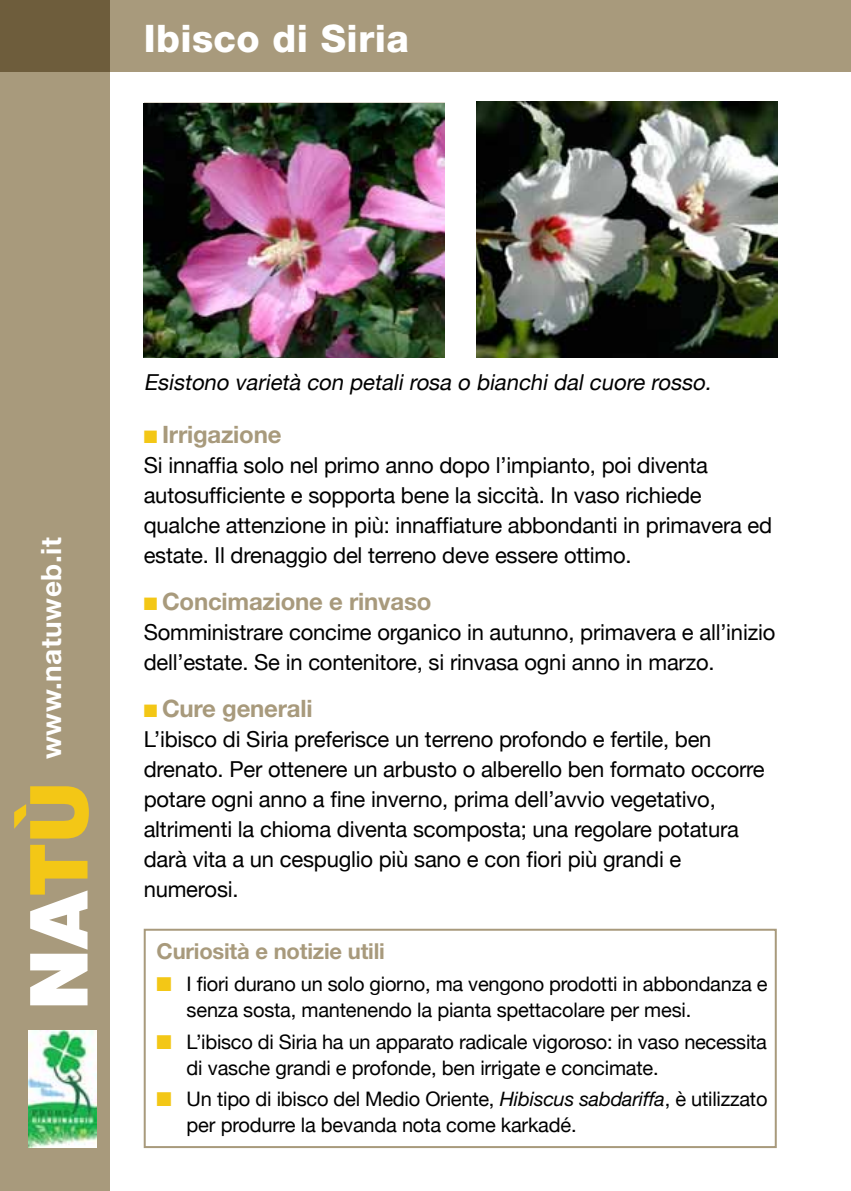
<style>
.page{position:relative;width:851px;height:1191px;background:#fff}
.page>*{position:absolute;margin:0;border:0;box-sizing:border-box;transform-origin:0 0}
.t1{font:800 38px "Helvetica Neue";letter-spacing:.01em;color:#fff}
.t2{font:700 28px "Helvetica Neue";letter-spacing:.02em;color:#fff}
.t3{font:700 24px "Helvetica Neue LT Std";letter-spacing:-.01em;color:#a89a7c}
.t4{font:22px/30px "Helvetica Neue";letter-spacing:-.01em;color:#000}
.t5{font:italic 22px "Helvetica Neue";color:#000}
.t6{font:700 22px "Helvetica Neue LT Std";letter-spacing:-.01em;color:#a89a7c}
.t7{font:20px/26px "Helvetica Neue";letter-spacing:-.01em;color:#000}
.s1{color:#f3c716}
.s2{font-style:italic}
</style>
<div class="page">
<div style="left:144px;top:928px;width:632px;height:220px;border:2px solid #a89a7c"></div>
<div style="left:0;top:0;width:110px;height:1191px;background:#a89a7c"></div>
<svg style="left:14px;top:786px;width:75px;height:219px"></svg>
<img style="left:28px;top:1030px;width:69px;height:117px">
<div style="left:0;top:0;width:850px;height:72px;background:#a89a7c"></div>
<img style="left:144px;top:103px;width:300px;height:254px">
<img style="left:476px;top:102px;width:300px;height:255px">
<h1 class="t1" style="left:144px;top:16px;width:267px">Ibisco di Siria</h1>
<p class="t2" style="left:34px;top:759px;width:223px;rotate:-90deg">www.natuweb.it</p>
<p class="t5" style="left:144px;top:369px;width:573px">Esistono varietà con petali rosa o bianchi dal cuore rosso.</p>
<p class="t3" style="left:144px;top:419px;width:139px"><span class="s1">■</span> Irrigazione</p>
<p class="t4" style="left:144px;top:450px;width:630px">Si innaffia solo nel primo anno dopo l’impianto, poi diventa autosufficiente e sopporta bene la siccità. In vaso richiede qualche attenzione in più: innaffiature abbondanti in primavera ed estate. Il drenaggio del terreno deve essere ottimo.</p>
<p class="t3" style="left:144px;top:586px;width:289px"><span class="s1">■</span> Concimazione e rinvaso</p>
<p class="t4" style="left:144px;top:617px;width:633px">Somministrare concime organico in autunno, primavera e all’inizio dell’estate. Se in contenitore, si rinvasa ogni anno in marzo.</p>
<p class="t3" style="left:144px;top:693px;width:170px"><span class="s1">■</span> Cure generali</p>
<p class="t4" style="left:144px;top:724px;width:622px">L’ibisco di Siria preferisce un terreno profondo e fertile, ben drenato. Per ottenere un arbusto o alberello ben formato occorre potare ogni anno a fine inverno, prima dell’avvio vegetativo, altrimenti la chioma diventa scomposta; una regolare potatura darà vita a un cespuglio più sano e con fiori più grandi e numerosi.</p>
<p class="t6" style="left:157px;top:937px;width:230px">Curiosità e notizie utili</p>
<p class="t7" style="left:187px;top:970px;width:582px;text-indent:-30px"><span class="s1">■</span> I fiori durano un solo giorno, ma vengono prodotti in abbondanza e senza sosta, mantenendo la pianta spettacolare per mesi.</p>
<p class="t7" style="left:187px;top:1028px;width:581px;text-indent:-30px"><span class="s1">■</span> L’ibisco di Siria ha un apparato radicale vigoroso: in vaso necessita di vasche grandi e profonde, ben irrigate e concimate.</p>
<p class="t7" style="left:187px;top:1085px;width:582px;text-indent:-30px"><span class="s1">■</span> Un tipo di ibisco del Medio Oriente, <span class="s2">Hibiscus sabdariffa</span>, è utilizzato per produrre la bevanda nota come karkadé.</p>
</div>
